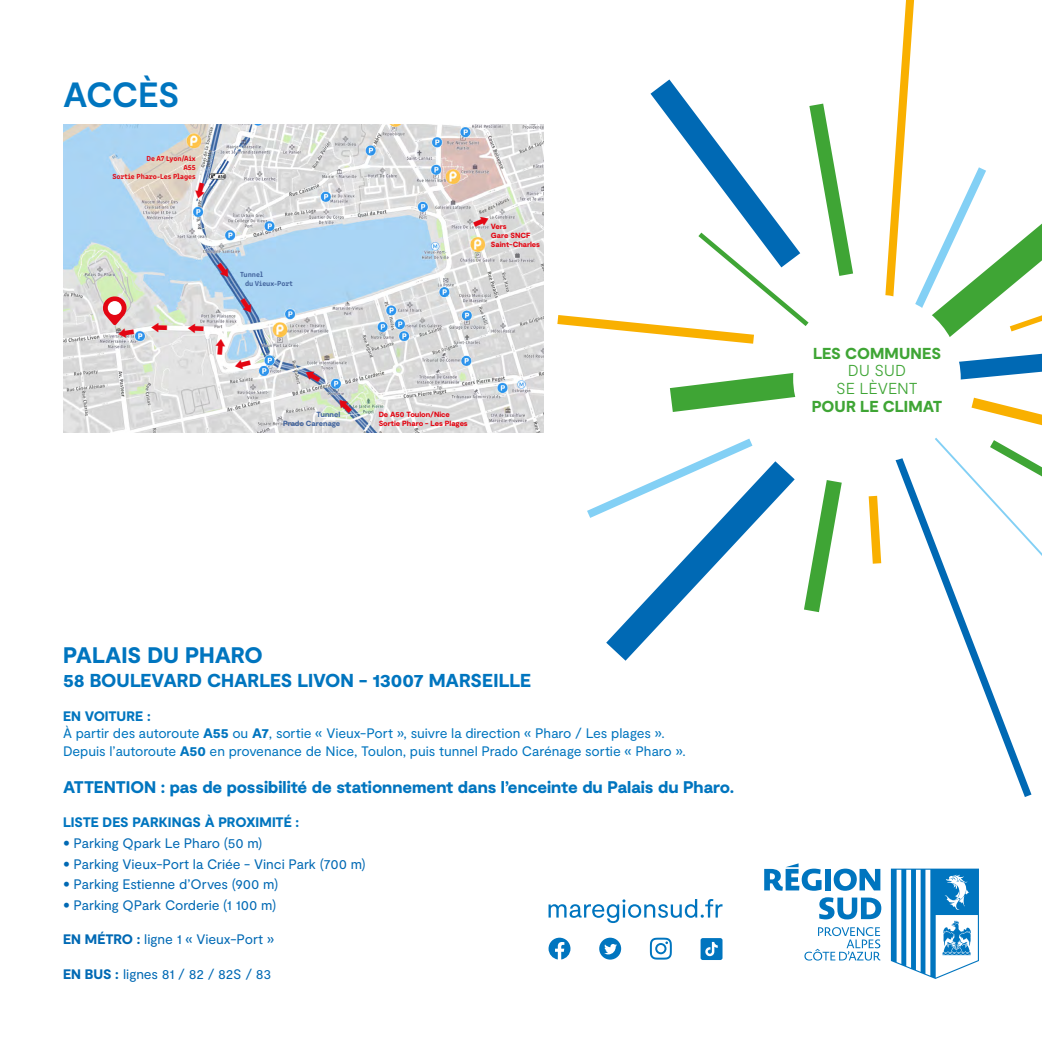
<style>
.page{position:relative;width:1042px;height:1042px;background:#fff}
.page>*{position:absolute;margin:0;border:0;box-sizing:border-box;transform-origin:0 0}
.t1{font:700 35px "Moderat";letter-spacing:-.015em;color:#0075bf}
.t2{font:900 22.4px "Moderat";letter-spacing:-.005em;color:#0075bf}
.t3{font:900 18.72px "Moderat";letter-spacing:-.005em;color:#0075bf}
.t4{font:900 16.8px "Moderat";letter-spacing:-.005em;color:#0075bf}
.t5{font:900 15.92px "Moderat";letter-spacing:-.005em;color:#3fa535}
.t6{font:300 15.92px/17.8px "Moderat";letter-spacing:-.005em;color:#3fa535;text-align:center}
.t7{font:13.83px/17.2px "Moderat";letter-spacing:-.005em;color:#0075bf}
.t8{font:13.83px "Moderat";letter-spacing:-.005em;color:#0069b4}
.t9{font:900 13.83px "Moderat";letter-spacing:-.005em;color:#0075bf}
.t10{font:900 7.52px/8.9px "Moderat";letter-spacing:-.005em;color:#e30613}
.t11{font:700 7.52px/8.9px "Clone Rounded";color:#e30613;text-align:right}
.t12{font:900 7.52px/8.9px "Moderat";letter-spacing:-.005em;color:#44669f;text-align:right}
.t13{font:700 7.52px/8.9px "Clone Rounded";color:#44669f}
.s1{font-weight:900}
.s2{font-family:"Avenir Next Condensed";font-weight:700}
</style>
<div class="page">
<img style="left:63px;top:124px;width:481px;height:309px">
<svg style="left:670px;top:373px;width:125px;height:39px"></svg>
<svg style="left:804px;top:480px;width:38px;height:132px"></svg>
<svg style="left:895px;top:458px;width:136px;height:339px"></svg>
<svg style="left:557px;top:79px;width:296px;height:265px"></svg>
<svg style="left:587px;top:438px;width:207px;height:223px"></svg>
<svg style="left:927px;top:398px;width:115px;height:158px"></svg>
<svg style="left:885px;top:0;width:157px;height:380px"></svg>
<div style="left:793px;top:295px;width:168px;height:167px;background:#fff;border-radius:50%"></div>
<svg style="left:868px;top:496px;width:13px;height:68px"></svg>
<svg style="left:548px;top:899px;width:174px;height:24px"></svg>
<svg style="left:548px;top:937px;width:22px;height:22px"></svg>
<svg style="left:650px;top:937px;width:22px;height:22px"></svg>
<svg style="left:599px;top:937px;width:22px;height:22px"></svg>
<svg style="left:700px;top:938px;width:22px;height:22px"></svg>
<svg style="left:804px;top:927px;width:76px;height:33px"></svg>
<div style="left:825px;top:869px;width:6px;height:21px;background:#0075bf"></div>
<svg style="left:833px;top:868px;width:47px;height:23px"></svg>
<svg style="left:819px;top:897px;width:62px;height:22px"></svg>
<svg style="left:764px;top:863px;width:57px;height:28px"></svg>
<svg style="left:891px;top:868px;width:88px;height:111px"></svg>
<svg style="left:194px;top:182px;width:13px;height:17px"></svg>
<svg style="left:215px;top:261px;width:17px;height:18px"></svg>
<svg style="left:238px;top:297px;width:17px;height:18px"></svg>
<svg style="left:215px;top:339px;width:11px;height:16px"></svg>
<svg style="left:234px;top:358px;width:17px;height:13px"></svg>
<svg style="left:152px;top:323px;width:15px;height:9px"></svg>
<svg style="left:188px;top:323px;width:16px;height:10px"></svg>
<svg style="left:472px;top:214px;width:19px;height:15px"></svg>
<svg style="left:303px;top:368px;width:19px;height:16px"></svg>
<svg style="left:336px;top:396px;width:18px;height:18px"></svg>
<svg style="left:103px;top:296px;width:31px;height:42px"></svg>
<h1 class="t1" style="left:63px;top:75px;width:118px">ACCÈS</h1>
<p class="t11" style="left:112px;top:154px;width:85px">De A7 Lyon/Aix<br>A55<br>Sortie Pharo-Les Plages</p>
<p class="t13" style="left:245px;top:269px;width:49px;text-indent:-5px">Tunnel<br>du Vieux-Port</p>
<p class="t10" style="left:491px;top:222px;width:51px">Vers<br>Gare SNCF<br>Saint-Charles</p>
<p class="t12" style="left:283px;top:410px;width:59px">Tunnel<br>Prado Carenage</p>
<p class="t10" style="left:379px;top:411px;width:90px">De A50 Toulon/Nice<br>Sortie Pharo - Les Plages</p>
<p class="t5" style="left:813px;top:344px;width:129px">LES COMMUNES</p>
<p class="t6" style="left:836px;top:362px;width:83px">DU SUD<br>SE LÈVENT</p>
<p class="t5" style="left:812px;top:397px;width:132px">POUR LE CLIMAT</p>
<h2 class="t2" style="left:63px;top:641px;width:201px">PALAIS DU PHARO</h2>
<h3 class="t3" style="left:63px;top:669px;width:469px">58 BOULEVARD CHARLES LIVON - 13007 MARSEILLE</h3>
<p class="t7" style="left:63px;top:708px;width:624px"><span class="s1">EN VOITURE :<br></span>À partir des autoroute <span class="s1">A55</span> ou <span class="s1">A7</span>, sortie « Vieux-Port », suivre la direction « Pharo / Les plages ».<br>Depuis l’autoroute <span class="s1">A50</span> en provenance de Nice, Toulon, puis tunnel Prado Carénage sortie « Pharo ».</p>
<p class="t4" style="left:63px;top:777px;width:673px">ATTENTION : pas de possibilité de stationnement dans l’enceinte du Palais du Pharo.</p>
<p class="t9" style="left:63px;top:814px;width:238px">LISTE DES PARKINGS À PROXIMITÉ :</p>
<p class="t8" style="left:63px;top:835px;width:201px"><span class="s2">•</span> Parking Qpark Le Pharo (50 m)</p>
<p class="t8" style="left:63px;top:856px;width:304px"><span class="s2">•</span> Parking Vieux-Port la Criée - Vinci Park (700 m)</p>
<p class="t8" style="left:63px;top:876px;width:217px"><span class="s2">•</span> Parking Estienne d’Orves (900 m)</p>
<p class="t8" style="left:63px;top:897px;width:215px"><span class="s2">•</span> Parking QPark Corderie (1 100 m)</p>
<p class="t8" style="left:63px;top:931px;width:213px"><span class="s1">EN MÉTRO :</span> ligne 1 « Vieux-Port »</p>
<p class="t8" style="left:63px;top:966px;width:210px"><span class="s1">EN BUS :</span> lignes 81 / 82 / 82S / 83</p>
</div>
